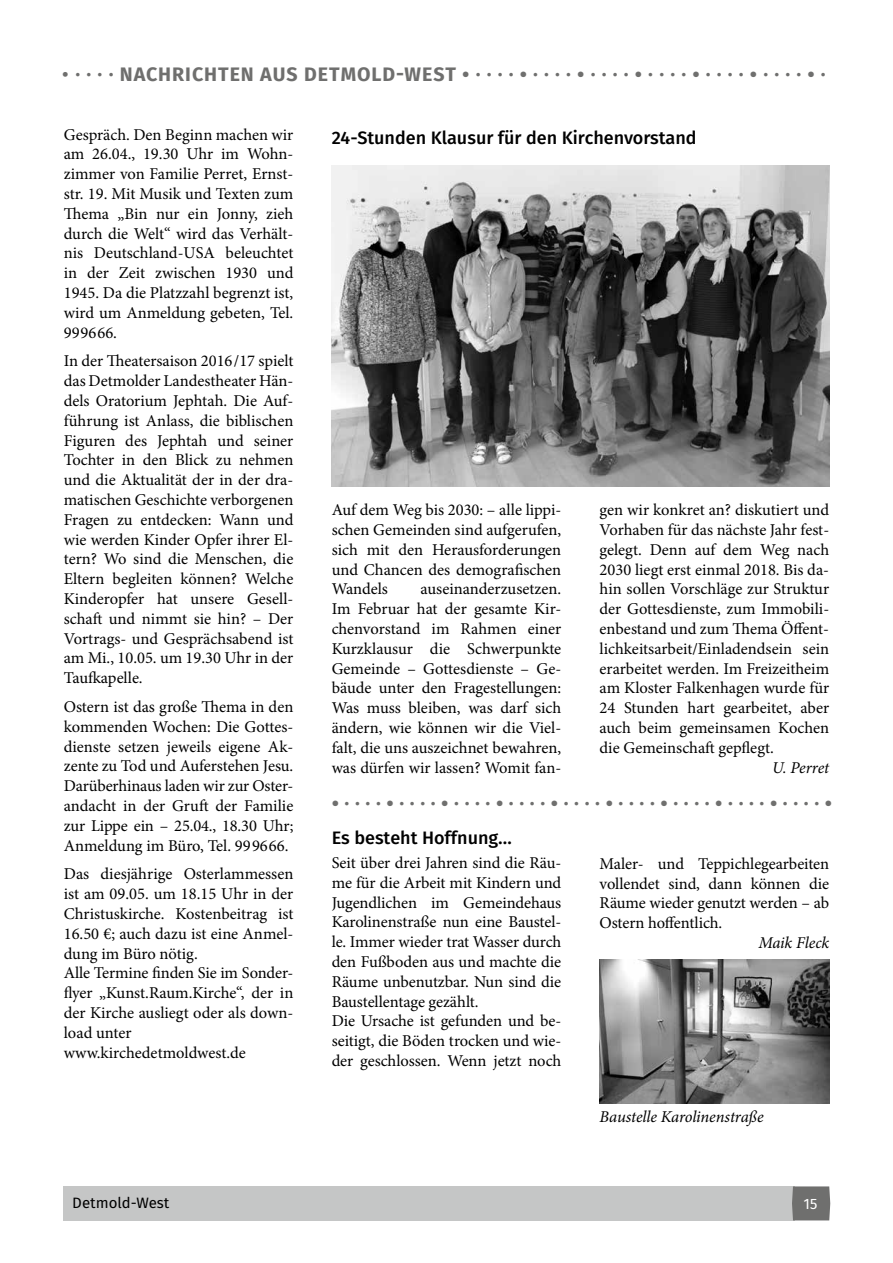
<style>
.page{position:relative;width:893px;height:1263px;background:#fff}
.page>*{position:absolute;margin:0;border:0;box-sizing:border-box;transform-origin:0 0}
.t1{font:700 19.5px "Fira Sans OT";letter-spacing:.05em;color:#6f6f6e}
.t2{font:18px "Fira Sans OT Medium";color:#000}
.t3{font:16.5px/19.8px "Minion Pro";letter-spacing:-.005em;color:#000;text-align:justify}
.t4{font:italic 16.5px "Minion Pro";letter-spacing:-.01em;color:#000}
.t5{font:15px "Fira Sans OT";color:#000}
.t6{font:15px "Fira Sans OT";color:#fff}
.s1{font-weight:400}
</style>
<div class="page">
<div style="left:64px;top:1186px;width:731px;height:34px;background:#c5c6c6"></div>
<svg style="left:792px;top:1186px;width:38px;height:34px"></svg>
<img style="left:600px;top:960px;width:229px;height:144px">
<img style="left:332px;top:166px;width:497px;height:320px">
<p class="t1" style="left:62px;top:60px;width:766px"><span class="s1">•</span> · · · · NACHRICHTEN AUS DETMOLD-WEST • · · · · • · · · · • · · · · • · · · · • · · · · • · · · · • ·</p>
<p class="t3" style="left:64px;top:124px;width:231px">Gespräch. Den Beginn machen wir am 26.04., 19.30 Uhr im Wohn&shy;zimmer von Familie Perret, Ernst&shy;str. 19. Mit Musik und Texten zum Thema „Bin nur ein Jonny, zieh durch die Welt“ wird das Verhält&shy;nis Deutschland-USA beleuchtet in der Zeit zwischen 1930 und 1945. Da die Platzzahl begrenzt ist, wird um Anmeldung gebeten, Tel.<br>999666.</p>
<p class="t3" style="left:64px;top:351px;width:231px">In der Theatersaison 2016/17 spielt das Detmolder Landestheater Hän&shy;dels Oratorium Jephtah. Die Auf&shy;führung ist Anlass, die biblischen Figuren des Jephtah und seiner Tochter in den Blick zu nehmen und die Aktualität der in der dra&shy;matischen Geschichte verborgenen Fragen zu entdecken: Wann und wie werden Kinder Opfer ihrer El&shy;tern? Wo sind die Menschen, die Eltern begleiten können? Welche Kinderopfer hat unsere Gesell&shy;schaft und nimmt sie hin? – Der Vortrags- und Gesprächsabend ist am Mi., 10.05. um 19.30 Uhr in der Taufkapelle.</p>
<p class="t3" style="left:64px;top:697px;width:231px">Ostern ist das große Thema in den kommenden Wochen: Die Gottes&shy;dienste setzen jeweils eigene Ak&shy;zente zu Tod und Auferstehen Jesu.<br>Darüberhinaus laden wir zur Oster&shy;andacht in der Gruft der Familie zur Lippe ein – 25.04., 18.30 Uhr; Anmeldung im Büro, Tel. 999666.</p>
<p class="t3" style="left:64px;top:864px;width:231px;text-align:left">Das diesjährige Osterlammessen ist am 09.05. um 18.15 Uhr in der<br>Christuskirche. Kostenbeitrag ist<br>16.50 €; auch dazu ist eine Anmel&shy;dung im Büro nötig.<br>Alle Termine finden Sie im Sonder&shy;flyer „Kunst.Raum.Kirche“, der in der Kirche ausliegt oder als down&shy;load unter www.kirchedetmoldwest.de</p>
<p class="t2" style="left:332px;top:125px;width:366px">24-Stunden Klausur für den Kirchenvorstand</p>
<p class="t3" style="left:332px;top:500px;width:231px">Auf dem Weg bis 2030: – alle lippi&shy;schen Gemeinden sind aufgerufen, sich mit den Herausforderungen und Chancen des demografischen Wandels</p>
<p class="t3" style="left:332px;top:579px;width:231px;text-indent:89px">auseinanderzusetzen.<br>Im Februar hat der gesamte Kir&shy;chenvorstand im Rahmen einer Kurzklausur die Schwerpunkte Gemeinde – Gottesdienste – Ge&shy;bäude unter den Fragestellungen:<br>Was muss bleiben, was darf sich ändern, wie können wir die Viel&shy;falt, die uns auszeichnet bewahren, was dürfen wir lassen? Womit fan-</p>
<p class="t3" style="left:600px;top:500px;width:231px">gen wir konkret an? diskutiert und Vorhaben für das nächste Jahr fest&shy;gelegt. Denn auf dem Weg nach 2030 liegt erst einmal 2018. Bis da&shy;hin sollen Vorschläge zur Struktur der Gottesdienste, zum Immobili&shy;enbestand und zum Thema Öffent&shy;lichkeitsarbeit/Einladendsein sein erarbeitet werden. Im Freizeitheim am Kloster Falkenhagen wurde für 24 Stunden hart gearbeitet, aber auch beim gemeinsamen Kochen die Gemeinschaft gepflegt.</p>
<p class="t4" style="left:772px;top:756px;width:59px">U. Perret</p>
<p class="t1" style="left:332px;top:790px;width:502px">• · · · · • · · · · • · · · · • · · · · • · · · · • · · · · • · · · · • · · · · • · · · · •</p>
<p class="t2" style="left:332px;top:825px;width:182px">Es besteht Hoffnung…</p>
<p class="t3" style="left:332px;top:853px;width:231px;text-align:left">Seit über drei Jahren sind die Räu&shy;me für die Arbeit mit Kindern und<br>Jugendlichen im Gemeindehaus<br>Karolinenstraße nun eine Baustel&shy;le. Immer wieder trat Wasser durch den Fußboden aus und machte die<br>Räume unbenutzbar. Nun sind die<br>Baustellentage gezählt.<br>Die Ursache ist gefunden und be&shy;seitigt, die Böden trocken und wie&shy;der geschlossen. Wenn jetzt noch</p>
<p class="t3" style="left:600px;top:854px;width:231px">Maler- und Teppichlegearbeiten vollendet sind, dann können die Räume wieder genutzt werden – ab Ostern hoffentlich.</p>
<p class="t4" style="left:758px;top:931px;width:72px">Maik Fleck</p>
<p class="t4" style="left:600px;top:1105px;width:166px">Baustelle Karolinenstraße</p>
<p class="t5" style="left:72px;top:1192px;width:99px">Detmold-West</p>
<p class="t6" style="left:804px;top:1193px;width:15px">15</p>
</div>
